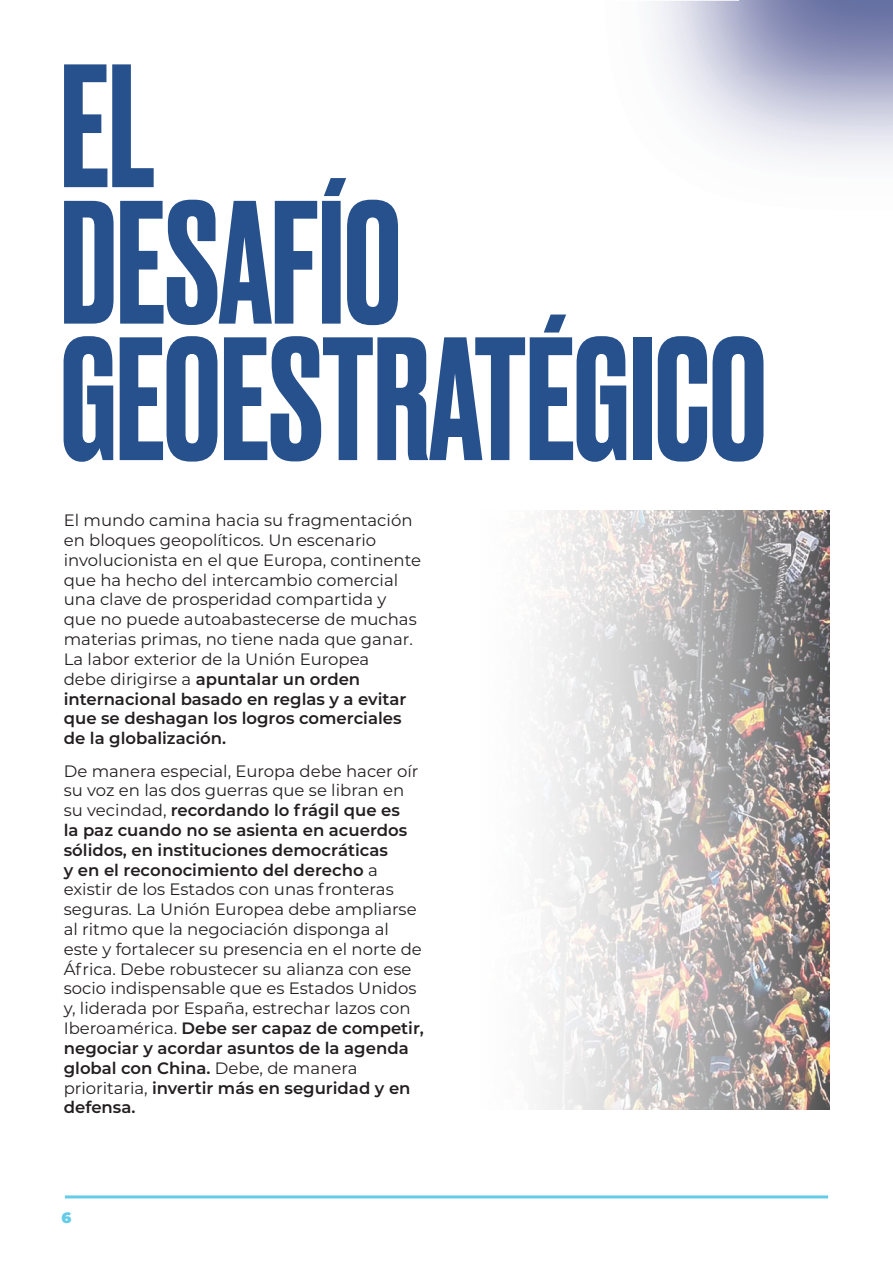
<style>
.page{position:relative;width:893px;height:1263px;background:#fff}
.page>*{position:absolute;margin:0;border:0;box-sizing:border-box;transform-origin:0 0}
.t1{font:500 165px/136.5px "Druk";color:#26518d}
.t2{font:16.5px/19.8px "Montserrat";color:#231f20}
.t3{font:900 15px "Montserrat";color:#65cce7}
.s1{font-weight:600}
</style>
<div class="page">
<hr style="left:65px;top:1195px;width:763px;height:3px;background:#65cce7">
<img style="left:740px;top:1px;width:153px;height:73px">
<svg style="left:541px;top:510px;width:288px;height:600px;background:#c3bebd"></svg>
<h1 class="t1" style="left:61px;top:50px;width:707px">EL<br>DESAFÍO<br>GEOESTRATÉGICO</h1>
<p class="t2" style="left:64px;top:510px;width:359px">El mundo camina hacia su fragmentación en bloques geopolíticos. Un escenario involucionista en el que Europa, continente que ha hecho del intercambio comercial una clave de prosperidad compartida y que no puede autoabastecerse de muchas materias primas, no tiene nada que ganar.<br>La labor exterior de la Unión Europea<br>debe dirigirse a <span class="s1">apuntalar un orden internacional basado en reglas y a evitar que se deshagan los logros comerciales de la globalización.</span></p>
<p class="t2" style="left:64px;top:760px;width:362px">De manera especial, Europa debe hacer oír su voz en las dos guerras que se libran en su vecindad, <span class="s1">recordando lo frágil que es<br>la paz cuando no se asienta en acuerdos sólidos, en instituciones democráticas<br>y en el reconocimiento del derecho</span> a existir de los Estados con unas fronteras seguras. La Unión Europea debe ampliarse al ritmo que la negociación disponga al este y fortalecer su presencia en el norte de África. Debe robustecer su alianza con ese socio indispensable que es Estados Unidos y, liderada por España, estrechar lazos con Iberoamérica. <span class="s1">Debe ser capaz de competir, negociar y acordar asuntos de la agenda global con China.</span> Debe, de manera prioritaria, <span class="s1">invertir más en seguridad y en defensa.</span></p>
<p class="t3" style="left:62px;top:1207px;width:11px">6</p>
</div>
